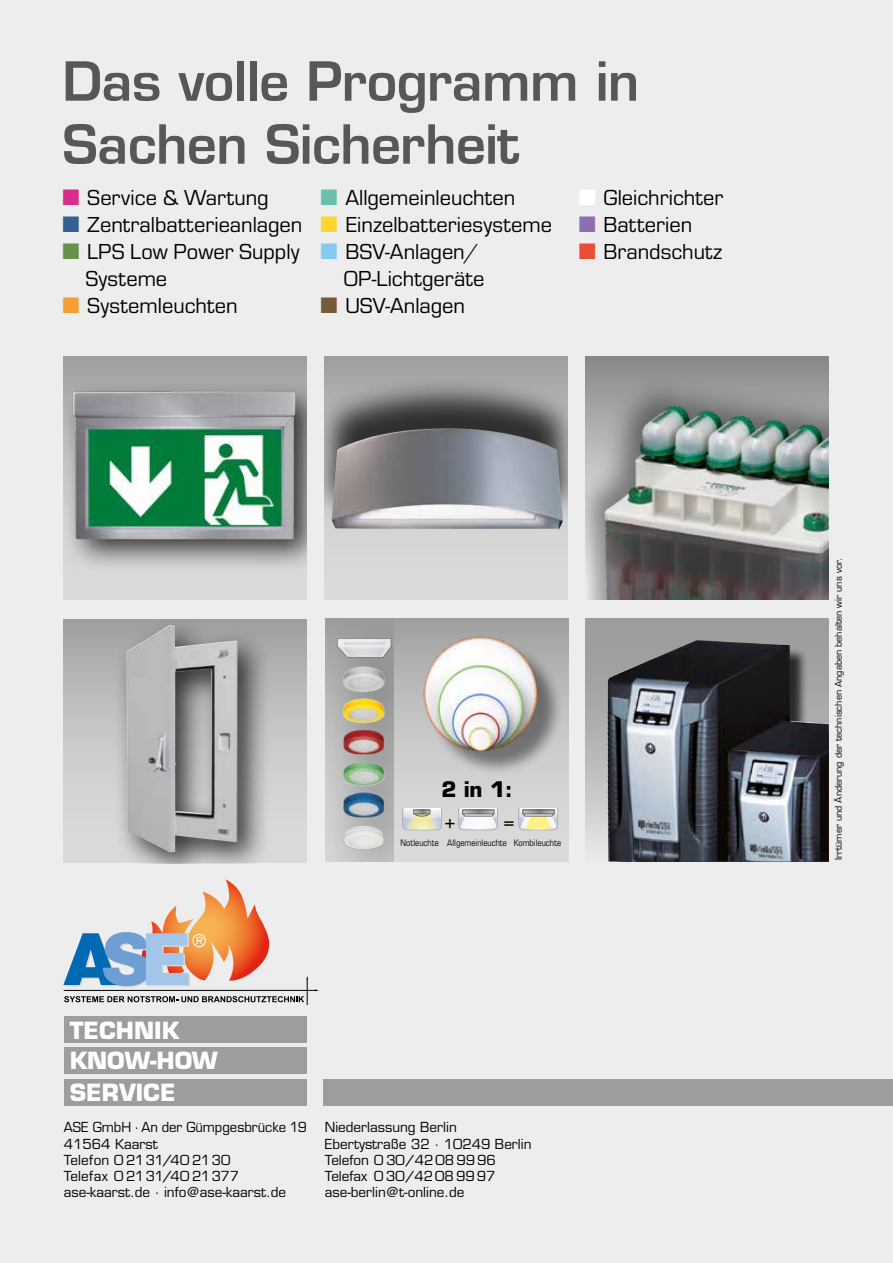
<style>
.page{position:relative;width:893px;height:1263px;background:#ededed}
.page>*{position:absolute;margin:0;border:0;box-sizing:border-box;transform-origin:0 0}
.t1{font:600 52.5px/63px "Eurostile";letter-spacing:-.01em;color:#575756}
.t2{font:700 23.1px "Eurostile LT Std";color:#fff}
.t3{font:700 23.1px "Eurostile";color:#fff}
.t4{font:22.5px/27px "Eurostile";color:#000}
.t5{font:700 21px "Eurostile";color:#000}
.t6{font:19.05px "Eurostile";color:#000}
.t7{font:13.5px/16.2px "Eurostile";color:#000}
.t8{font:9px "Eurostile";color:#000}
.t9{font:condensed 9px "Eurostile";color:#000}
.s1{color:#d72f89}
.s2{color:#365f92}
.s3{color:#669249}
.s4{color:#f59e33}
.s5{color:#69c0ac}
.s6{color:#ffd631}
.s7{color:#85c9f0}
.s8{color:#775a3a}
.s9{color:#fff}
.s10{color:#8b6faf}
.s11{color:#e94f35}
</style>
<div class="page">
<div style="left:64px;top:1079px;width:242px;height:27px;background:#9d9d9c"></div>
<div style="left:64px;top:1016px;width:242px;height:27px;background:#9d9d9c"></div>
<div style="left:64px;top:1047px;width:242px;height:27px;background:#9d9d9c"></div>
<div style="left:324px;top:1079px;width:569px;height:27px;background:#9d9d9c"></div>
<div style="left:63px;top:356px;width:243px;height:243px;background:#dad9d9"></div>
<img style="left:63px;top:356px;width:243px;height:210px">
<div style="left:63px;top:620px;width:243px;height:243px;background:linear-gradient(to bottom,#a7a7a7,#e3e3e3)"></div>
<svg style="left:324px;top:356px;width:243px;height:243px;background:#ccc"></svg>
<div style="left:324px;top:375px;width:243px;height:148px;background:#000;opacity:.75"></div>
<img style="left:332px;top:428px;width:231px;height:102px">
<div style="left:586px;top:356px;width:243px;height:243px;background:#8d8d8c"></div>
<img style="left:586px;top:376px;width:243px;height:223px">
<div style="left:586px;top:618px;width:243px;height:243px;background:linear-gradient(to bottom,#919190,#e1e1e1)"></div>
<img style="left:606px;top:640px;width:223px;height:221px">
<hr style="left:64px;top:990px;width:252px;height:1px;background:#000">
<svg style="left:63px;top:879px;width:245px;height:125px"></svg>
<div style="left:113px;top:620px;width:159px;height:243px;background:#000;opacity:.75"></div>
<img style="left:127px;top:625px;width:111px;height:227px">
<div style="left:325px;top:619px;width:243px;height:243px;background:linear-gradient(to bottom,#a7a7a7,#e3e3e3)"></div>
<div style="left:325px;top:619px;width:69px;height:243px;background:#000;opacity:.55"></div>
<img style="left:342px;top:760px;width:44px;height:27px">
<img style="left:342px;top:697px;width:44px;height:27px">
<img style="left:342px;top:729px;width:44px;height:26px">
<img style="left:342px;top:792px;width:44px;height:26px">
<img style="left:342px;top:666px;width:44px;height:26px">
<img style="left:344px;top:826px;width:41px;height:23px">
<img style="left:334px;top:634px;width:60px;height:27px">
<div style="left:428px;top:641px;width:136px;height:135px;background:#000;opacity:.44"></div>
<img style="left:400px;top:633px;width:168px;height:120px">
<svg style="left:402px;top:809px;width:40px;height:21px"></svg>
<div style="left:415px;top:812px;width:13px;height:4px;border:1px solid #686669;border-radius:50%"></div>
<svg style="left:415px;top:811px;width:13px;height:1px"></svg>
<div style="left:413px;top:809px;width:17px;height:5px;border:1px solid #686669"></div>
<svg style="left:459px;top:809px;width:39px;height:21px"></svg>
<div style="left:463px;top:812px;width:30px;height:4px;border:1px solid #686669;border-radius:2px"></div>
<svg style="left:464px;top:811px;width:28px;height:1px"></svg>
<div style="left:462px;top:809px;width:32px;height:5px;border:1px solid #686669"></div>
<svg style="left:519px;top:809px;width:39px;height:21px"></svg>
<div style="left:524px;top:812px;width:29px;height:4px;border:1px solid #686669;border-radius:2px"></div>
<svg style="left:524px;top:811px;width:29px;height:1px"></svg>
<div style="left:522px;top:809px;width:33px;height:5px;border:1px solid #686669"></div>
<h1 class="t1" style="left:62px;top:50px;width:578px">Das volle Programm in<br>Sachen Sicherheit</h1>
<h3 class="t4" style="left:62px;top:183px;width:208px"><span class="s1">■</span> Service &amp; Wartung</h3>
<h3 class="t4" style="left:62px;top:210px;width:241px"><span class="s2">■</span> Zentralbatterieanlagen</h3>
<h3 class="t4" style="left:85px;top:237px;width:216px;text-indent:-23px"><span class="s3">■</span> LPS Low Power Supply<br>Systeme</h3>
<h3 class="t4" style="left:62px;top:291px;width:177px"><span class="s4">■</span> Systemleuchten</h3>
<h3 class="t4" style="left:321px;top:183px;width:196px"><span class="s5">■</span> Allgemeinleuchten</h3>
<h3 class="t4" style="left:321px;top:210px;width:233px"><span class="s6">■</span> Einzelbatteriesysteme</h3>
<h3 class="t4" style="left:321px;top:237px;width:166px;text-align:right"><span class="s7">■</span> BSV-Anlagen/<br>OP-Lichtgeräte</h3>
<h3 class="t4" style="left:321px;top:291px;width:146px"><span class="s8">■</span> USV-Anlagen</h3>
<h3 class="t4" style="left:579px;top:183px;width:146px"><span class="s9">■</span> Gleichrichter</h3>
<h3 class="t4" style="left:579px;top:210px;width:115px"><span class="s10">■</span> Batterien</h3>
<h3 class="t4" style="left:579px;top:237px;width:145px"><span class="s11">■</span> Brandschutz</h3>
<h3 class="t5" style="left:441px;top:777px;width:73px">2 in 1:</h3>
<h3 class="t6" style="left:445px;top:810px;width:13px">+</h3>
<h3 class="t6" style="left:504px;top:810px;width:13px">=</h3>
<p class="t9" style="left:400px;top:837px;width:162px">Notleuchte Allgemeinleuchte Kombileuchte</p>
<h2 class="t3" style="left:70px;top:1016px;width:111px">TECHNIK</h2>
<h2 class="t2" style="left:70px;top:1046px;width:150px">KNOW-HOW</h2>
<h2 class="t2" style="left:70px;top:1078px;width:108px">SERVICE</h2>
<p class="t7" style="left:64px;top:1119px;width:245px">ASE GmbH · An der Gümpgesbrücke 19<br>41564 Kaarst<br>Telefon 0 2131/40 2130<br>Telefax 0 2131/40 21377 ase-kaarst.de · info@ase-kaarst.de</p>
<p class="t7" style="left:325px;top:1119px;width:208px">Niederlassung Berlin<br>Ebertystraße 32 · 10249 Berlin<br>Telefon 0 30/42 08 99 96<br>Telefax 0 30/42 08 99 97 ase-berlin@t-online.de</p>
<p class="t8" style="left:833px;top:860px;width:304px;rotate:-90deg">Irrtümer und Änderung der technischen Angaben behalten wir uns vor.</p>
</div>
